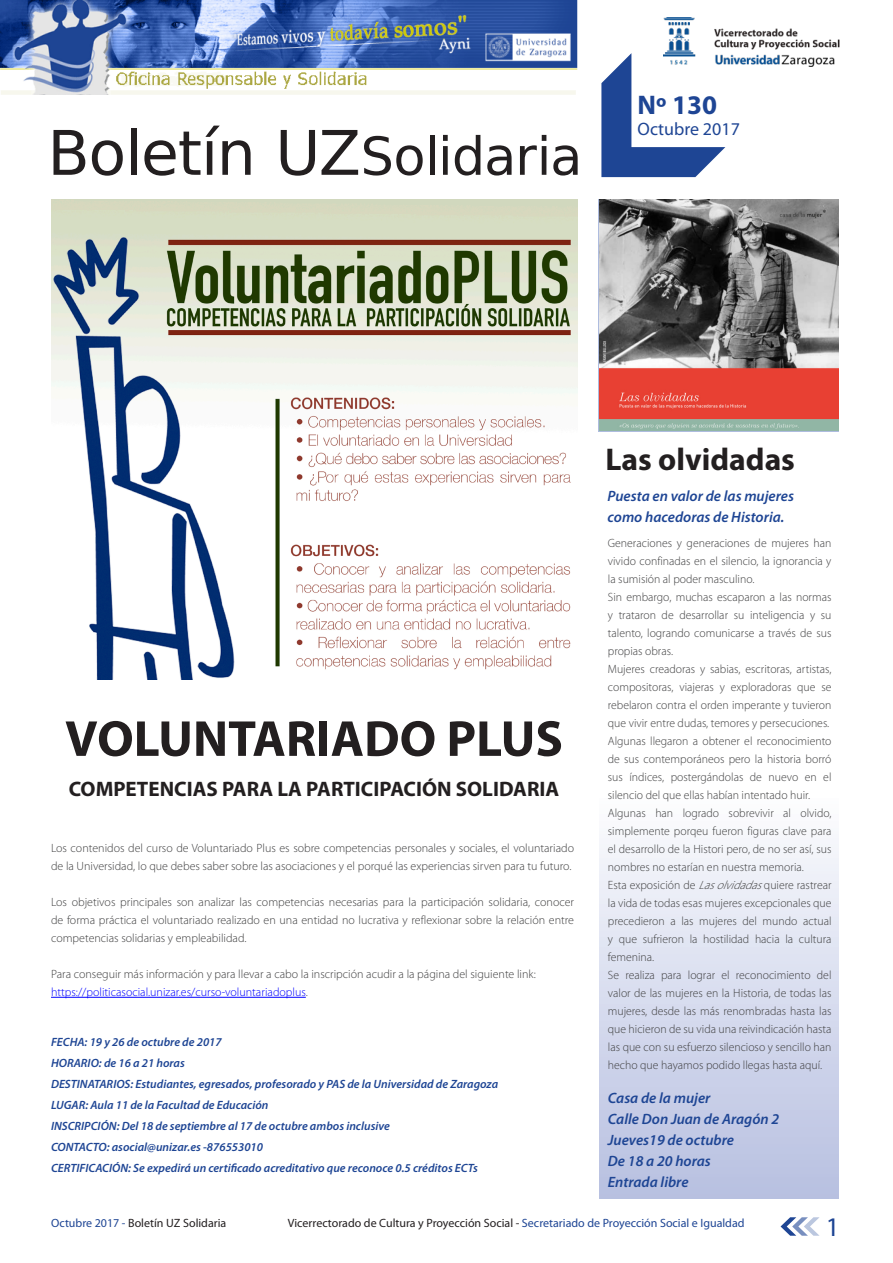
<style>
.page{position:relative;width:893px;height:1263px;background:#fff}
.page>*{position:absolute;margin:0;border:0;box-sizing:border-box;transform-origin:0 0}
._01_Headline{font:61.5px "DejaVu Sans";letter-spacing:-.02em;color:#231f20}
._02_Article_Title{font:700 51px "Myriad Pro";color:#231f20}
._02_Article_Title-2{font:700 31.5px "Myriad Pro";color:#231f20}
.t1{font:700 27px "Myriad Pro";color:#1e4594}
.t2{font:27px "Myriad Pro";color:#1e4594}
._02_Article_Title-3{font:700 21px "Myriad Pro";color:#231f20}
.t3{font:18px "Myriad Pro";color:#1e4594}
._05a_body_text_Intro{font:italic 600 15px/21px "Myriad Pro";color:#1e4594}
._05_body_text{font:300 12px/18px "Myriad Pro";color:#3e3e3f;text-align:justify}
._05a_body_text_Intro-2{font:italic 600 12px "Myriad Pro";color:#1e4594}
.t4{font:12px "Myriad Pro";color:#231f20}
._05_body_text-2{font:300 12px "Myriad Pro";color:#00f}
.s1{font-size:52.5px}
.s2{color:#3e3e3f}
.s3{font-style:italic}
.s4{color:#1e4594}
</style>
<div class="page">
<svg style="left:780px;top:1217px;width:39px;height:19px"></svg>
<div style="left:599px;top:538px;width:240px;height:660px;background:linear-gradient(to bottom,#fff,#c0c8e4)"></div>
<img style="left:51px;top:199px;width:526px;height:480px">
<img style="left:599px;top:199px;width:240px;height:232px">
<hr style="left:51px;top:997px;width:255px;height:1px;background:#00f">
<svg style="left:601px;top:53px;width:124px;height:124px"></svg>
<img style="left:0;top:0;width:577px;height:95px">
<img style="left:663px;top:17px;width:177px;height:50px">
<p class="_01_Headline" style="left:47px;top:99px;width:536px">Boletín UZ<span class="s1">Solidaria</span></p>
<p class="t1" style="left:637px;top:87px;width:81px">Nº 130</p>
<p class="t3" style="left:637px;top:118px;width:104px">Octubre 2017</p>
<p class="_02_Article_Title" style="left:65px;top:705px;width:499px">VOLUNTARIADO PLUS</p>
<p class="_02_Article_Title-3" style="left:69px;top:776px;width:492px">COMPETENCIAS PARA LA PARTICIPACIÓN SOLIDARIA</p>
<p class="_05_body_text" style="left:51px;top:839px;width:525px">Los contenidos del curso de Voluntariado Plus es sobre competencias personales y sociales, el voluntariado de la Universidad, lo que debes saber sobre las asociaciones y el porqué las experiencias sirven para tu futuro.</p>
<p class="_05_body_text" style="left:51px;top:893px;width:525px">Los objetivos principales son analizar las competencias necesarias para la participación solidaria, conocer de forma práctica el voluntariado realizado en una entidad no lucrativa y reflexionar sobre la relación entre competencias solidarias y empleabilidad.</p>
<p class="_05_body_text" style="left:51px;top:965px;width:486px">Para conseguir más información y para llevar a cabo la inscripción acudir a la página del siguiente link:</p>
<p class="_05_body_text-2" style="left:51px;top:985px;width:258px">https://politicasocial.unizar.es/curso-voluntariadoplus<span class="s2">.</span></p>
<p class="_05a_body_text_Intro-2" style="left:51px;top:1034px;width:172px">FECHA: 19 y 26 de octubre de 2017</p>
<p class="_05a_body_text_Intro-2" style="left:51px;top:1055px;width:135px">HORARIO: de 16 a 21 horas</p>
<p class="_05a_body_text_Intro-2" style="left:51px;top:1076px;width:449px">DESTINATARIOS: Estudiantes, egresados, profesorado y PAS de la Universidad de Zaragoza</p>
<p class="_05a_body_text_Intro-2" style="left:51px;top:1097px;width:219px">LUGAR: Aula 11 de la Facultad de Educación</p>
<p class="_05a_body_text_Intro-2" style="left:51px;top:1118px;width:340px">INSCRIPCIÓN: Del 18 de septiembre al 17 de octubre ambos inclusive</p>
<p class="_05a_body_text_Intro-2" style="left:51px;top:1139px;width:214px">CONTACTO: asocial@unizar.es -876553010</p>
<p class="_05a_body_text_Intro-2" style="left:51px;top:1160px;width:428px">CERTIFICACIÓN: Se expedirá un certificado acreditativo que reconoce 0.5 créditos ECTs</p>
<p class="_02_Article_Title-2" style="left:605px;top:439px;width:191px">Las olvidadas</p>
<p class="_05a_body_text_Intro" style="left:608px;top:485px;width:188px">Puesta en valor de las mujeres como hacedoras de Historia.</p>
<p class="_05_body_text" style="left:608px;top:534px;width:225px">Generaciones y generaciones de mujeres han vivido confinadas en el silencio, la ignorancia y la sumisión al poder masculino.</p>
<p class="_05_body_text" style="left:608px;top:588px;width:225px">Sin embargo, muchas escaparon a las normas y trataron de desarrollar su inteligencia y su talento, logrando comunicarse a través de sus propias obras.</p>
<p class="_05_body_text" style="left:608px;top:660px;width:225px">Mujeres creadoras y sabias, escritoras, artistas, compositoras, viajeras y exploradoras que se rebelaron contra el orden imperante y tuvieron que vivir entre dudas, temores y persecuciones.</p>
<p class="_05_body_text" style="left:608px;top:732px;width:225px">Algunas llegaron a obtener el reconocimiento de sus contemporáneos pero la historia borró sus índices, postergándolas de nuevo en el silencio del que ellas habían intentado huir.</p>
<p class="_05_body_text" style="left:608px;top:804px;width:225px">Algunas han logrado sobrevivir al olvido, simplemente porqeu fueron figuras clave para el desarrollo de la Histori pero, de no ser así, sus nombres no estarían en nuestra memoria.</p>
<p class="_05_body_text" style="left:608px;top:876px;width:225px">Esta exposición de <span class="s3">Lasolvidadas</span>quiere rastrear la vida de todas esas mujeres excepcionales que precedieron a las mujeres del mundo actual y que sufrieron la hostilidad hacia la cultura femenina.</p>
<p class="_05_body_text" style="left:608px;top:966px;width:225px">Se realiza para lograr el reconocimiento del valor de las mujeres en la Historia, de todas las mujeres, desde las más renombradas hasta las que hicieron de su vida una reivindicación hasta las que con su esfuerzo silencioso y sencillo han hecho que hayamos podido llegas hasta aquí.</p>
<p class="_05a_body_text_Intro" style="left:608px;top:1087px;width:104px">Casa de la mujer</p>
<p class="_05a_body_text_Intro" style="left:608px;top:1108px;width:173px">Calle Don Juan de Aragón 2</p>
<p class="_05a_body_text_Intro" style="left:608px;top:1129px;width:128px">Jueves19 de octubre</p>
<p class="_05a_body_text_Intro" style="left:608px;top:1150px;width:105px">De 18 a 20 horas</p>
<p class="_05a_body_text_Intro" style="left:608px;top:1171px;width:82px">Entrada libre</p>
<p class="t4" style="left:51px;top:1215px;width:177px"><span class="s4">Octubre 2017 -</span> Boletín UZ Solidaria</p>
<p class="t4" style="left:288px;top:1215px;width:458px">Vicerrectorado de Cultura y Proyección Social - <span class="s4">Secretariado de Proyección Social e Igualdad</span></p>
<p class="t2" style="left:826px;top:1210px;width:15px">1</p>
</div>
